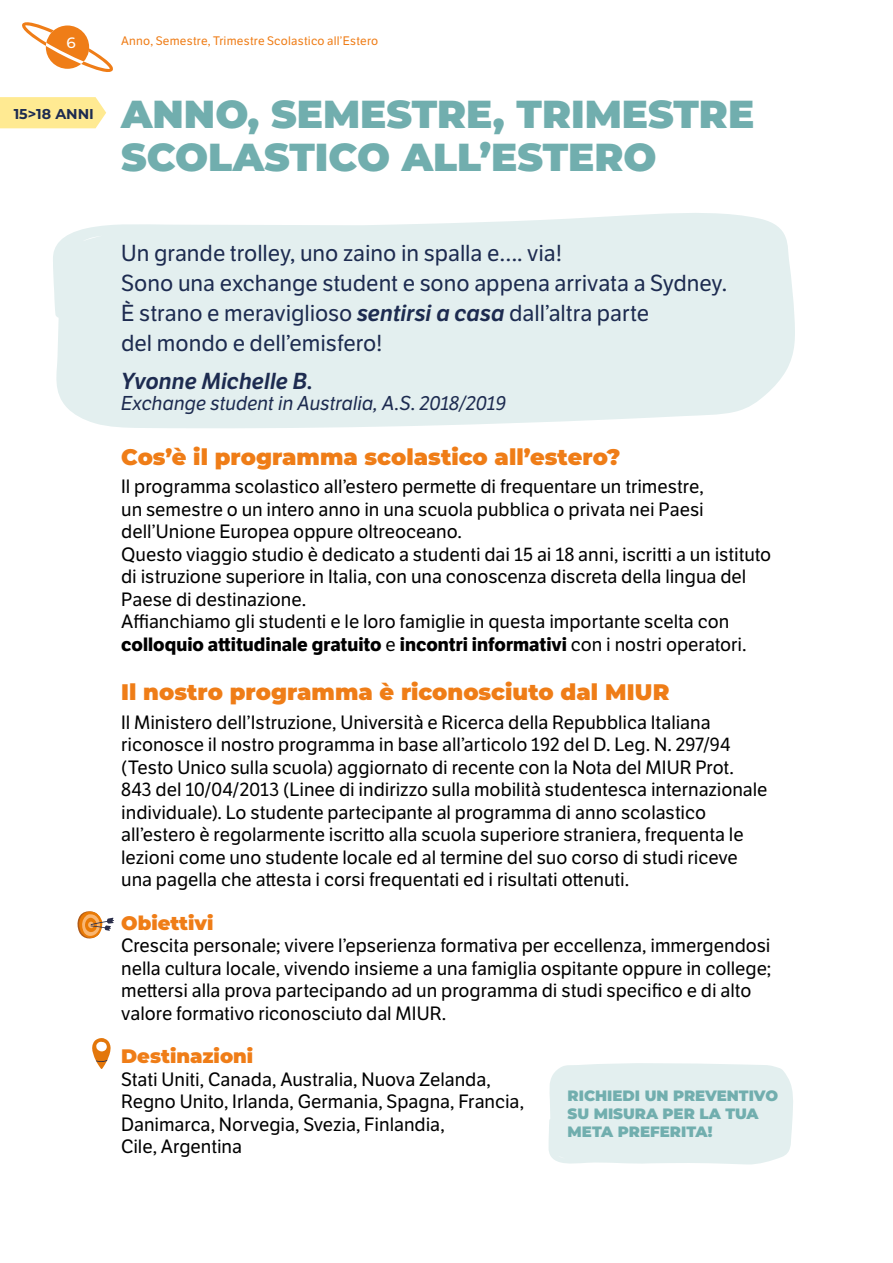
<style>
.page{position:relative;width:893px;height:1263px;background:#fff}
.page>*{position:absolute;margin:0;border:0;box-sizing:border-box;transform-origin:0 0}
.t1{font:900 39px/43.5px "Montserrat";color:#71aeae}
.t2{font:22.5px/30px "LFT Etica";color:#1d2b50}
.t3{font:900 22.5px "Montserrat";color:#ef7d17}
.t4{font:italic 22.5px "LFT Etica SB";letter-spacing:-.005em;color:#1d2b50}
.t5{font:italic 19.5px "LFT Etica";letter-spacing:-.005em;color:#1d2b50}
.t6{font:900 19.5px "Montserrat";color:#ef7d17}
.t7{font:18.75px/22.5px "LFT Etica";color:#000}
.t8{font:900 15px/18px "Montserrat";color:#71aeae}
.t9{font:500 15px "Montserrat";color:#fff}
.t10{font:700 14.25px "Montserrat";color:#1d2b50}
.t11{font:12px "LFT Etica";letter-spacing:.02em;color:#ef7d17}
.s1{font-family:"LFT Etica SB";font-style:italic}
.s2{font-weight:700}
</style>
<div class="page">
<svg style="left:22px;top:22px;width:91px;height:50px"></svg>
<svg style="left:0;top:97px;width:106px;height:31px;background:#ffeb97"></svg>
<svg style="left:53px;top:213px;width:742px;height:215px;background:#e5f0f0"></svg>
<svg style="left:77px;top:911px;width:37px;height:28px"></svg>
<svg style="left:92px;top:1038px;width:19px;height:31px"></svg>
<div style="left:548px;top:1063px;width:245px;height:102px;background:#e3efef"></div>
<p class="t9" style="left:66px;top:32px;width:11px">6</p>
<p class="t11" style="left:121px;top:34px;width:259px">Anno, Semestre, Trimestre Scolastico all’Estero</p>
<p class="t10" style="left:14px;top:103px;width:82px">15&gt;18 ANNI</p>
<h1 class="t1" style="left:121px;top:90px;width:635px">ANNO, SEMESTRE, TRIMESTRE<br>SCOLASTICO ALL’ESTERO</h1>
<p class="t2" style="left:121px;top:239px;width:607px">Un grande trolley, uno zaino in spalla e…. via!<br>Sono una exchange student e sono appena arrivata a Sydney.<br>È strano e meraviglioso <span class="s1">sentirsi a casa</span> dall’altra parte<br>del mondo e dell’emisfero!</p>
<p class="t4" style="left:121px;top:367px;width:193px">Yvonne Michelle B.</p>
<p class="t5" style="left:121px;top:391px;width:386px">Exchange student in Australia, A.S. 2018/2019</p>
<p class="t3" style="left:121px;top:440px;width:501px">Cos’è il programma scolastico all’estero?</p>
<p class="t7" style="left:121px;top:476px;width:652px">Il programma scolastico all’estero permette di frequentare un trimestre,<br>un semestre o un intero anno in una scuola pubblica o privata nei Paesi dell’Unione Europea oppure oltreoceano.<br>Questo viaggio studio è dedicato a studenti dai 15 ai 18 anni, iscritti a un istituto di istruzione superiore in Italia, con una conoscenza discreta della lingua del Paese di destinazione.<br>Affianchiamo gli studenti e le loro famiglie in questa importante scelta con <span class="s2">colloquio attitudinale gratuito</span> e <span class="s2">incontri informativi</span> con i nostri operatori.</p>
<p class="t3" style="left:121px;top:675px;width:550px">Il nostro programma è riconosciuto dal MIUR</p>
<p class="t7" style="left:121px;top:711px;width:648px">Il Ministero dell’Istruzione, Università e Ricerca della Repubblica Italiana riconosce il nostro programma in base all’articolo 192 del D. Leg. N. 297/94 (Testo Unico sulla scuola) aggiornato di recente con la Nota del MIUR Prot.<br>843 del 10/04/2013 (Linee di indirizzo sulla mobilità studentesca internazionale individuale). Lo studente partecipante al programma di anno scolastico all’estero è regolarmente iscritto alla scuola superiore straniera, frequenta le lezioni come uno studente locale ed al termine del suo corso di studi riceve una pagella che attesta i corsi frequentati ed i risultati ottenuti.</p>
<p class="t6" style="left:121px;top:908px;width:94px">Obiettivi</p>
<p class="t7" style="left:121px;top:935px;width:652px">Crescita personale; vivere l’epserienza formativa per eccellenza, immergendosi nella cultura locale, vivendo insieme a una famiglia ospitante oppure in college; mettersi alla prova partecipando ad un programma di studi specifico e di alto valore formativo riconosciuto dal MIUR.</p>
<p class="t6" style="left:121px;top:1042px;width:134px">Destinazioni</p>
<p class="t7" style="left:121px;top:1068px;width:404px">Stati Uniti, Canada, Australia, Nuova Zelanda, Regno Unito, Irlanda, Germania, Spagna, Francia, Danimarca, Norvegia, Svezia, Finlandia,<br>Cile, Argentina</p>
<p class="t8" style="left:568px;top:1085px;width:212px">RICHIEDI UN PREVENTIVO<br>SU MISURA PER LA TUA<br>META PREFERITA!</p>
</div>
